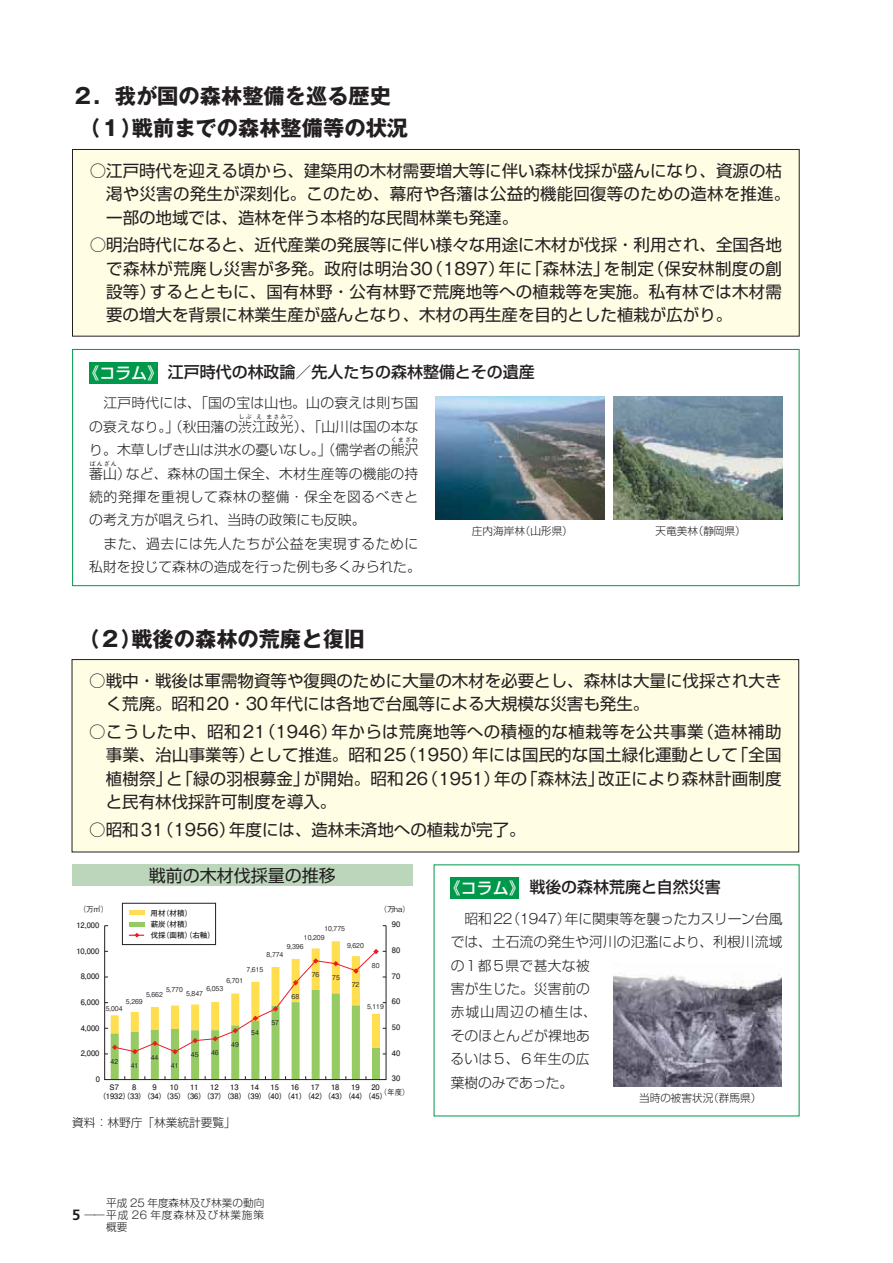
<style>
.page{position:relative;width:893px;height:1263px;background:#fff}
.page>*{position:absolute;margin:0;border:0;box-sizing:border-box;transform-origin:0 0}
.t1{font:21.3px/32px "Gothic MB101 Pro Bold 90 pv RKSJ H";color:#231f20}
.t2{font:16.95px "Shin Go Pro Regular 90 pv RKSJ H";color:#231f20}
.t3{font:16.5px/23.4px "Shin Go Pro Regular 90 pv RKSJ H";color:#231f20}
.t4{font:15.9px "Shin Go Pro Medium 90 pv RKSJ H";color:#231f20}
.t5{font:13.8px/23.4px "Shin Go Pro Light 90 pv RKSJ H";letter-spacing:.01em;color:#231f20}
.t6{font:13.8px/23.4px "Shin Go Pro Light 90 pv RKSJ H";letter-spacing:.04em;color:#231f20}
.t7{font:11.7px "Shin Go Pro Light 90 pv RKSJ H";color:#231f20}
.t8{font:10.65px "Shin Go Pro Light 90 pv RKSJ H";color:#231f20}
.t9{font:10.65px "Shin Go Pro Light 90 pv RKSJ H";letter-spacing:.075em;color:#231f20}
.t10{font:7.5px/9px "Futo Go B101 Pro Bold 90 pv RKSJ H";color:#231f20;text-align:center}
.t11{font:7.5px "Gothic BBB Pro Medium 90 pv RKSJ H";color:#231f20}
.t12{font:6.75px "Gothic BBB Pro Medium 90 pv RKSJ H";color:#231f20;scale:.9 1}
.t13{font:5.85px "Shin Go Pro Light 90 pv RKSJ H";letter-spacing:.185em;color:#231f20}
.s1{font-family:"Gothic MB101 Pro Regular 90 pv RKSJ H"}
.s2{color:#fff}
.s3{font-family:"Gothic MB101 Pro Light 90 pv RKSJ H"}
.s4{font-family:"Frutiger";font-weight:700;font-size:14.85px}
</style>
<div class="page">
<div style="left:72px;top:149px;width:727px;height:187px;background:#fffde4"></div>
<div style="left:72px;top:149px;width:727px;height:187px;border:1px solid #231f20"></div>
<div style="left:72px;top:349px;width:727px;height:237px;border:1px solid #00994b"></div>
<div style="left:89px;top:362px;width:68px;height:21px;background:#00994b"></div>
<img style="left:435px;top:396px;width:169px;height:123px">
<img style="left:614px;top:396px;width:168px;height:123px">
<div style="left:72px;top:659px;width:727px;height:193px;background:#fffde4"></div>
<div style="left:72px;top:659px;width:727px;height:193px;border:1px solid #231f20"></div>
<div style="left:72px;top:864px;width:340px;height:22px;background:#bcd6bc"></div>
<div style="left:122px;top:903px;width:94px;height:42px;border:1px solid #231f20"></div>
<div style="left:129px;top:910px;width:16px;height:5px;background:#ffde4f"></div>
<hr style="left:129px;top:922px;width:16px;height:4px;background:#96cb64">
<svg style="left:106px;top:933px;width:278px;height:145px"></svg>
<div style="left:104px;top:925px;width:282px;height:155px;border:1px solid #231f20"></div>
<div style="left:451px;top:878px;width:68px;height:21px;background:#00994b"></div>
<img style="left:613px;top:974px;width:169px;height:112px">
<p class="t1" style="left:72px;top:83px;width:337px">２．我が国の森林整備を巡る歴史（１）戦前までの森林整備等の状況</p>
<p class="t3" style="left:106px;top:161px;width:686px;text-indent:-16px">○江戸時代を迎える頃から、建築用の木材需要増大等に伴い森林伐採が盛んになり、資源の枯渇や災害の発生が深刻化。このため、幕府や各藩は公益的機能回復等のための造林を推進。一部の地域では、造林を伴う本格的な民間林業も発達。</p>
<p class="t3" style="left:106px;top:236px;width:677px;text-align:justify;text-indent:-16px">○明治時代になると、近代産業の発展等に伴い様々な用途に木材が伐採・利用され、全国各地で森林が荒廃し災害が多発。政府は明治<span class="s1">30</span>（<span class="s1">1897</span>）年に「森林法」を制定（保安林制度の創設等）するとともに、国有林野・公有林野で荒廃地等への植栽等を実施。私有林では木材需要の増大を背景に林業生産が盛んとなり、木材の再生産を目的とした植栽が広がり。</p>
<p class="t4" style="left:83px;top:366px;width:453px"><span class="s2">《コラム》</span> 江戸時代の林政論／先人たちの森林整備とその遺産</p>
<p class="t5" style="left:89px;top:393px;width:331px">　江戸時代には､｢国の宝は山也。山の衰えは則ち国の衰えなり｡｣（秋田藩の渋江政光）､｢山川は国の本な</p>
<p class="t13" style="left:239px;top:415px;width:14px">しぶ</p>
<p class="t13" style="left:256px;top:415px;width:7px">え</p>
<p class="t13" style="left:266px;top:415px;width:28px">まさみつ</p>
<p class="t5" style="left:89px;top:440px;width:331px">り。木草しげき山は洪水の憂いなし｡｣（儒学者の熊沢</p>
<p class="t13" style="left:391px;top:438px;width:28px">くまざわ</p>
<p class="t5" style="left:89px;top:464px;width:331px">蕃山）など、森林の国土保全、木材生産等の機能の持</p>
<p class="t13" style="left:90px;top:461px;width:28px">ばんざん</p>
<p class="t6" style="left:89px;top:487px;width:333px">続的発揮を重視して森林の整備・保全を図るべきとの考え方が唱えられ、当時の政策にも反映。<br>　また、過去には先人たちが公益を実現するために私財を投じて森林の造成を行った例も多くみられた。</p>
<p class="t8" style="left:472px;top:527px;width:102px">庄内海岸林（山形県）</p>
<p class="t8" style="left:655px;top:527px;width:92px">天竜美林（静岡県）</p>
<p class="t1" style="left:78px;top:626px;width:288px">（２）戦後の森林の荒廃と復旧</p>
<p class="t3" style="left:106px;top:671px;width:677px;text-indent:-16px">○戦中・戦後は軍需物資等や復興のために大量の木材を必要とし、森林は大量に伐採され大きく荒廃。昭和<span class="s1">20</span>・<span class="s1">30</span>年代には各地で台風等による大規模な災害も発生。</p>
<p class="t3" style="left:106px;top:722px;width:677px;text-align:justify;text-indent:-16px">○こうした中、昭和<span class="s1">21</span>（<span class="s1">1946</span>）年からは荒廃地等への積極的な植栽等を公共事業（造林補助事業、治山事業等）として推進。昭和<span class="s1">25</span>（<span class="s1">1950</span>）年には国民的な国土緑化運動として「全国植樹祭」と「緑の羽根募金」が開始。昭和<span class="s1">26</span>（<span class="s1">1951</span>）年の「森林法」改正により森林計画制度と民有林伐採許可制度を導入。</p>
<p class="t3" style="left:89px;top:820px;width:438px">○昭和<span class="s1">31</span>（<span class="s1">1956</span>）年度には、造林未済地への植栽が完了。</p>
<p class="t2" style="left:149px;top:869px;width:189px">戦前の木材伐採量の推移</p>
<p class="t4" style="left:445px;top:881px;width:277px"><span class="s2">《コラム》</span> 戦後の森林荒廃と自然災害</p>
<p class="t5" style="left:451px;top:909px;width:333px">　昭和<span class="s3">22</span>（<span class="s3">1947</span>）年に関東等を襲ったカスリーン台風では、土石流の発生や河川の氾濫により、利根川流域の１都５県で甚大な被<br>害が生じた。災害前の<br>赤城山周辺の植生は、<br>そのほとんどが裸地あ<br>るいは５、６年生の広<br>葉樹のみであった。</p>
<p class="t8" style="left:639px;top:1094px;width:124px">当時の被害状況（群馬県）</p>
<p class="t11" style="left:79px;top:906px;width:31px">（万㎥）</p>
<p class="t11" style="left:379px;top:906px;width:32px">（万ha）</p>
<p class="t10" style="left:151px;top:908px;width:66px;line-height:11.2px;text-align:left">用材（材積）<br>薪炭（材積）<br>伐採（面積）（右軸）</p>
<p class="t10" style="left:392px;top:921px;width:10px">90</p>
<p class="t10" style="left:76px;top:921px;width:24px">12,000</p>
<p class="t12" style="left:324px;top:926px;width:24px">10,775</p>
<p class="t12" style="left:304px;top:935px;width:24px">10,209</p>
<p class="t12" style="left:347px;top:942px;width:20px">9,620</p>
<p class="t12" style="left:287px;top:943px;width:20px">9,396</p>
<p class="t10" style="left:392px;top:947px;width:10px">80</p>
<p class="t10" style="left:76px;top:947px;width:24px">10,000</p>
<p class="t12" style="left:267px;top:951px;width:20px">8,774</p>
<p class="t12" style="left:372px;top:963px;width:10px">80</p>
<p class="t12" style="left:247px;top:966px;width:20px">7,615</p>
<p class="t12" style="left:312px;top:972px;width:10px">76</p>
<p class="t10" style="left:392px;top:972px;width:10px">70</p>
<p class="t10" style="left:81px;top:973px;width:20px">8,000</p>
<p class="t12" style="left:332px;top:975px;width:10px">75</p>
<p class="t12" style="left:226px;top:978px;width:20px">6,701</p>
<p class="t12" style="left:352px;top:982px;width:10px">72</p>
<p class="t12" style="left:206px;top:986px;width:20px">6,053</p>
<p class="t12" style="left:166px;top:987px;width:20px">5,770</p>
<p class="t12" style="left:186px;top:991px;width:20px">5,847</p>
<p class="t12" style="left:146px;top:992px;width:20px">5,662</p>
<p class="t12" style="left:292px;top:994px;width:10px">68</p>
<p class="t10" style="left:392px;top:998px;width:10px">60</p>
<p class="t10" style="left:81px;top:998px;width:20px">6,000</p>
<p class="t12" style="left:126px;top:999px;width:20px">5,269</p>
<p class="t12" style="left:367px;top:1004px;width:20px">5,119</p>
<p class="t12" style="left:106px;top:1005px;width:20px">5,004</p>
<p class="t12" style="left:271px;top:1020px;width:10px">57</p>
<p class="t10" style="left:392px;top:1024px;width:10px">50</p>
<p class="t10" style="left:81px;top:1024px;width:20px">4,000</p>
<p class="t12" style="left:251px;top:1030px;width:10px">54</p>
<p class="t12" style="left:231px;top:1042px;width:10px">49</p>
<p class="t10" style="left:392px;top:1049px;width:10px">40</p>
<p class="t12" style="left:191px;top:1052px;width:10px">45</p>
<p class="t12" style="left:211px;top:1050px;width:10px">46</p>
<p class="t10" style="left:81px;top:1050px;width:20px">2,000</p>
<p class="t12" style="left:151px;top:1055px;width:10px">44</p>
<p class="t12" style="left:111px;top:1058px;width:10px">42</p>
<p class="t12" style="left:131px;top:1063px;width:10px">41</p>
<p class="t12" style="left:171px;top:1063px;width:10px">41</p>
<p class="t10" style="left:96px;top:1076px;width:6px">0</p>
<p class="t10" style="left:392px;top:1075px;width:10px">30</p>
<p class="t10" style="left:98px;top:1083px;width:33px">S7（1932）</p>
<p class="t10" style="left:123px;top:1083px;width:25px">8<br>（33）</p>
<p class="t10" style="left:143px;top:1083px;width:25px">9<br>（34）</p>
<p class="t10" style="left:162px;top:1083px;width:25px">10（35）</p>
<p class="t10" style="left:182px;top:1083px;width:25px">11（36）</p>
<p class="t10" style="left:203px;top:1083px;width:25px">12（37）</p>
<p class="t10" style="left:223px;top:1083px;width:25px">13（38）</p>
<p class="t10" style="left:243px;top:1083px;width:25px">14（39）</p>
<p class="t10" style="left:263px;top:1083px;width:25px">15（40）</p>
<p class="t10" style="left:283px;top:1083px;width:25px">16（41）</p>
<p class="t10" style="left:303px;top:1083px;width:25px">17（42）</p>
<p class="t10" style="left:323px;top:1083px;width:25px">18（43）</p>
<p class="t10" style="left:344px;top:1083px;width:25px">19（44）</p>
<p class="t10" style="left:364px;top:1083px;width:25px">20（45）</p>
<p class="t11" style="left:380px;top:1089px;width:32px">（年度）</p>
<p class="t7" style="left:72px;top:1118px;width:165px">資料：林野庁「林業統計要覧」</p>
<p class="t8" style="left:106px;top:1199px;width:160px">平成 <span class="s3">25</span> 年度森林及び林業の動向</p>
<p class="t9" style="left:72px;top:1211px;width:193px"><span class="s4">5</span> ｜｜平成 <span class="s3">26</span> 年度森林及び林業施策</p>
<p class="t8" style="left:106px;top:1223px;width:23px">概要</p>
</div>
